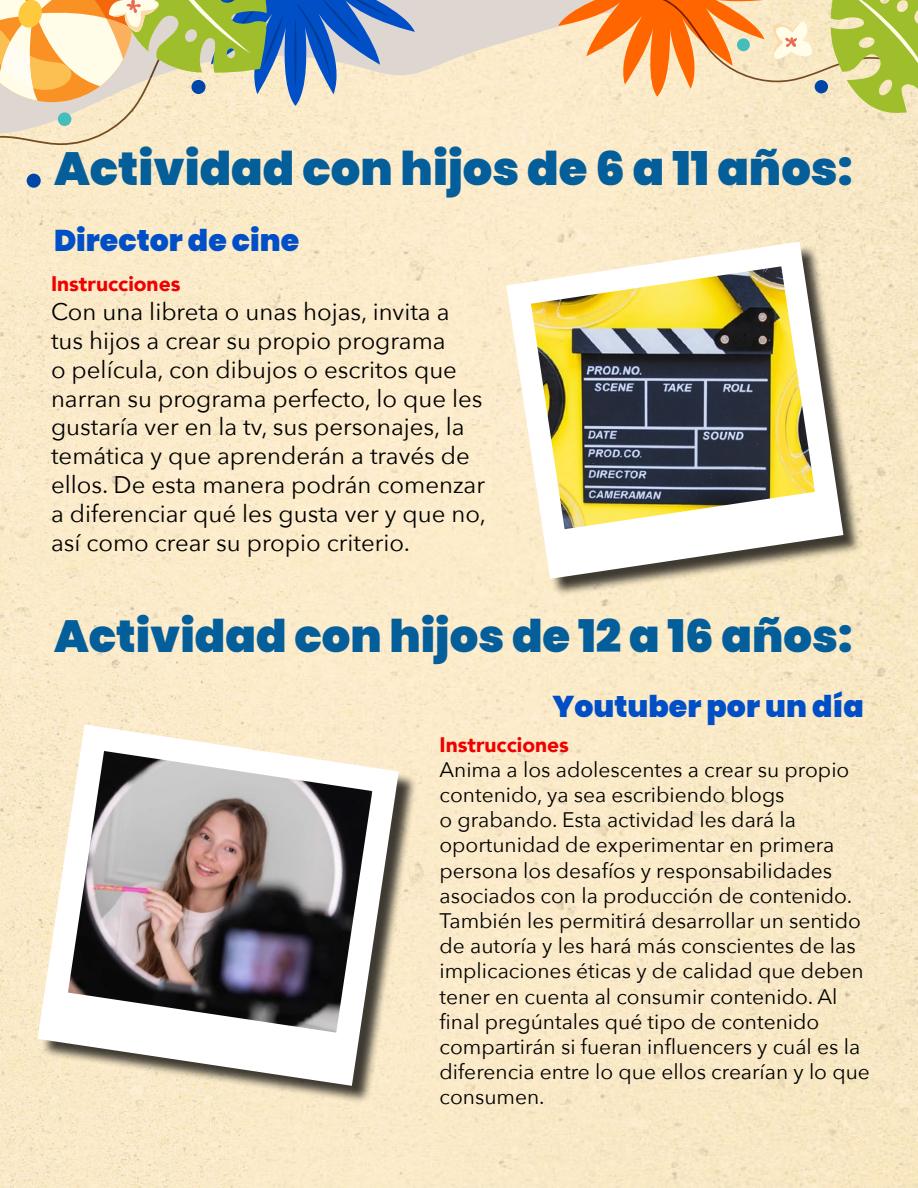
<style>
.page{position:relative;width:918px;height:1188px;background:#fff}
.page>*{position:absolute;margin:0;border:0;box-sizing:border-box;transform-origin:0 0}
.t1{font:900 46.5px "Poppins";color:#035e99}
.t2{font:900 45px "Poppins";color:#035e99}
.t3{font:900 30px "Poppins";color:#004fc7}
.t4{font:24px/28.8px "Avenir Next";color:#000}
.t5{font:21px/25.2px "Avenir Next";color:#000}
.t6{font:900 21px "Avenir";color:#f00000}
</style>
<div class="page">
<img style="left:302px;top:113px;width:616px;height:505px">
<div style="left:249px;top:618px;width:669px;height:570px;background:#f9e9c7"></div>
<div style="left:0;top:145px;width:302px;height:474px;background:#fbebc9"></div>
<img style="left:0;top:618px;width:249px;height:570px">
<svg style="left:424px;top:0;width:295px;height:133px;background:#f2e4cc"></svg>
<svg style="left:0;top:0;width:424px;height:145px;background:#ccc9ae"></svg>
<div style="left:191px;top:80px;width:15px;height:14px;background:#0045a8;border-radius:50%"></div>
<div style="left:27px;top:174px;width:14px;height:14px;background:#0045a8;border-radius:50%"></div>
<div style="left:58px;top:112px;width:13px;height:14px;background:#45bdbd;border-radius:50%"></div>
<svg style="left:553px;top:0;width:365px;height:113px;background:#eac786"></svg>
<div style="left:815px;top:80px;width:13px;height:13px;background:#0045a8;border-radius:50%"></div>
<div style="left:737px;top:38px;width:13px;height:13px;background:#45bdbd;border-radius:50%"></div>
<div style="left:509px;top:244px;width:353px;height:353px;background:#000;opacity:.75"></div>
<svg style="left:506px;top:242px;width:337px;height:337px"></svg>
<img style="left:531px;top:266px;width:284px;height:263px">
<div style="left:40px;top:727px;width:377px;height:377px;background:#000;opacity:.75"></div>
<svg style="left:37px;top:724px;width:362px;height:362px"></svg>
<img style="left:68px;top:751px;width:304px;height:282px">
<h1 class="t1" style="left:54px;top:142px;width:800px">Actividad con hijos de 6 a 11 años:</h1>
<h3 class="t3" style="left:54px;top:223px;width:247px">Director de cine</h3>
<p class="t6" style="left:51px;top:266px;width:131px">Instrucciones</p>
<p class="t4" style="left:51px;top:296px;width:437px">Con una libreta o unas hojas, invita a tus hijos a crear su propio programa<br>o película, con dibujos o escritos que narran su programa perfecto, lo que les gustaría ver en la tv, sus personajes, la temática y que aprenderán a través de ellos. De esta manera podrán comenzar a diferenciar qué les gusta ver y que no, así como crear su propio criterio.</p>
<h2 class="t2" style="left:54px;top:610px;width:800px">Actividad con hijos de 12 a 16 años:</h2>
<h3 class="t3" style="left:553px;top:689px;width:313px">Youtuber por un día</h3>
<p class="t6" style="left:440px;top:726px;width:131px">Instrucciones</p>
<p class="t5" style="left:440px;top:756px;width:432px">Anima a los adolescentes a crear su propio contenido, ya sea escribiendo blogs<br>o grabando. Esta actividad les dará la oportunidad de experimentar en primera persona los desafíos y responsabilidades asociados con la producción de contenido.<br>También les permitirá desarrollar un sentido de autoría y les hará más conscientes de las implicaciones éticas y de calidad que deben tener en cuenta al consumir contenido. Al final pregúntales qué tipo de contenido compartirán si fueran influencers y cuál es la diferencia entre lo que ellos crearían y lo que consumen.</p>
</div>
